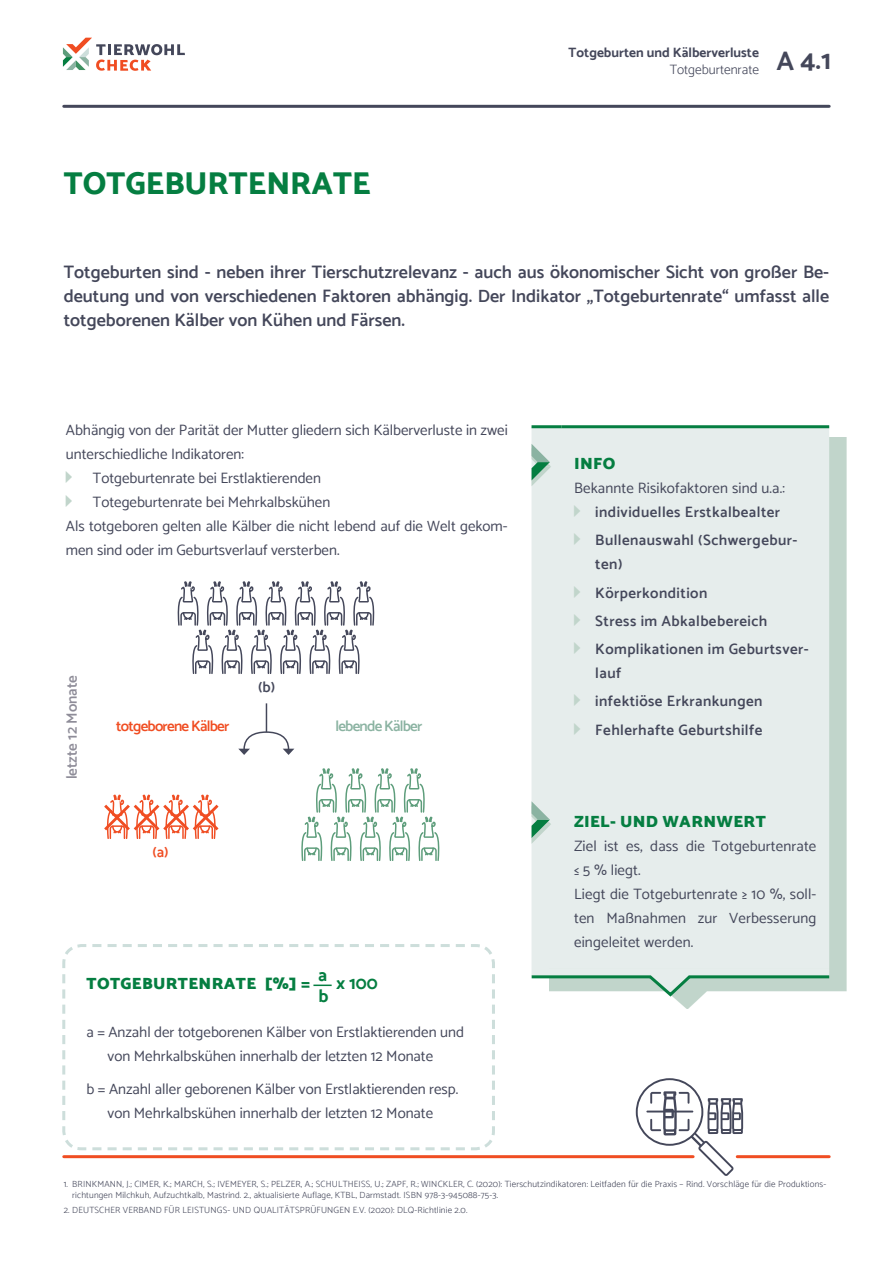
<style>
.page{position:relative;width:893px;height:1263px;background:#fff}
.page>*{position:absolute;margin:0;border:0;box-sizing:border-box;transform-origin:0 0}
.t1{font:800 31.5px "Catamaran";color:#057e41}
.t2{font:700 27px "Catamaran";color:#44475a}
.t3{font:600 18px/24px "Catamaran";color:#44475a;text-align:justify}
.t4{font:700 18px/21.1px "Catamaran";color:#057e41}
.t5{font:900 16.5px "Catamaran";letter-spacing:.02em;color:#057e41}
.t6{font:15px/24px "Catamaran";color:#44475a}
.t7{font:600 15px/28.2px "Catamaran";letter-spacing:.03em;color:#44475a}
.t8{font:600 15px "Catamaran";letter-spacing:-.05em;color:#f04d22}
.t9{font:600 15px "Catamaran";color:#8e8c98}
.t10{font:600 15px "Catamaran";letter-spacing:-.05em;color:#8bb3a2}
.t11{font:700 13.5px "Catamaran";color:#44475a}
.t12{font:300 13.5px "Catamaran";color:#44475a}
.t13{font:300 9px/10.8px "Catamaran";letter-spacing:.02em;color:#44475a}
.s1{font-family:"Neue Schrift";color:#c1d5cb}
.s2{font-weight:600}
.s3{font-family:"Neue Schrift";font-weight:400;color:#c1d5cb}
</style>
<div class="page">
<hr style="left:64px;top:105px;width:765px;height:3px;background:#44475a">
<svg style="left:63px;top:38px;width:122px;height:33px"></svg>
<svg style="left:674px;top:437px;width:173px;height:572px;fill:#c1d5cb"></svg>
<div style="left:531px;top:428px;width:298px;height:540px;background:#e6edec"></div>
<hr style="left:531px;top:425px;width:30px;height:3px;background:#057e41">
<hr style="left:561px;top:425px;width:268px;height:3px;background:#057e41">
<svg style="left:531px;top:444px;width:20px;height:42px"></svg>
<svg style="left:531px;top:801px;width:20px;height:43px"></svg>
<svg style="left:531px;top:968px;width:301px;height:30px"></svg>
<hr style="left:64px;top:1155px;width:629px;height:3px;background:#f04d22">
<hr style="left:737px;top:1155px;width:92px;height:3px;background:#f04d22">
<svg style="left:636px;top:1078px;width:107px;height:98px"></svg>
<svg style="left:62px;top:944px;width:433px;height:207px"></svg>
<svg style="left:313px;top:984px;width:19px;height:2px"></svg>
<svg style="left:177px;top:581px;width:198px;height:93px"></svg>
<svg style="left:301px;top:768px;width:139px;height:93px"></svg>
<svg style="left:104px;top:795px;width:115px;height:44px"></svg>
<svg style="left:238px;top:703px;width:56px;height:52px"></svg>
<h1 class="t1" style="left:64px;top:165px;width:308px">TOTGEBURTENRATE</h1>
<p class="t11" style="left:569px;top:45px;width:192px">Totgeburten und Kälberverluste</p>
<p class="t12" style="left:670px;top:62px;width:126px">Totgeburtenrate <sup>A</sup></p>
<h2 class="t2" style="left:800px;top:44px;width:32px">4.1</h2>
<p class="t3" style="left:64px;top:260px;width:767px">Totgeburten sind - neben ihrer Tierschutzrelevanz - auch aus ökonomischer Sicht von großer Be&shy;deutung und von verschiedenen Faktoren abhängig. Der Indikator „Totgeburtenrate“ umfasst alle totgeborenen Kälber von Kühen und Färsen.</p>
<p class="t6" style="left:66px;top:417px;width:443px">Abhängig von der Parität der Mutter gliedern sich Kälberverluste in zwei unterschiedliche Indikatoren:<br><span class="s1">C</span> Totgeburtenrate bei Erstlaktierenden<br><span class="s1">C</span> Totegeburtenrate bei Mehrkalbskühen<br>Als totgeboren gelten alle Kälber die nicht lebend auf die Welt gekom&shy;men sind oder im Geburtsverlauf versterben.</p>
<p class="t9" style="left:63px;top:779px;width:106px;rotate:-90deg">letzte 12 Monate</p>
<p class="t8" style="left:116px;top:717px;width:114px">totgeborene Kälber</p>
<p class="t7" style="left:258px;top:673px;width:18px">(b)</p>
<p class="t8" style="left:152px;top:843px;width:18px">(a)</p>
<p class="t10" style="left:335px;top:717px;width:88px">lebende Kälber</p>
<p class="t4" style="left:318px;top:964px;width:12px">a b</p>
<p class="t4" style="left:336px;top:972px;width:43px">x 100</p>
<p class="t5" style="left:87px;top:974px;width:225px">TOTGEBURTENRATE [%] =</p>
<p class="t6" style="left:108px;top:1020px;width:358px;text-indent:-21px">a = Anzahl der totgeborenen Kälber von Erstlaktierenden und von Mehrkalbskühen innerhalb der letzten 12 Monate</p>
<p class="t6" style="left:87px;top:1076px;width:373px;text-align:center">b = Anzahl aller geborenen Kälber von Erstlaktierenden resp. von Mehrkalbskühen innerhalb der letzten 12 Monate</p>
<p class="t5" style="left:574px;top:454px;width:43px">INFO</p>
<p class="t6" style="left:574px;top:476px;width:212px">Bekannte Risikofaktoren sind u.a.:<br><span class="s1">C</span> <span class="s2">individuelles Erstkalbealter</span></p>
<p class="t7" style="left:595px;top:528px;width:204px;line-height:24px;text-indent:-21px"><span class="s3">C</span> Bullenauswahl (Schwergebur&shy;ten)</p>
<p class="t7" style="left:574px;top:578px;width:236px"><span class="s3">C</span> Körperkondition<br><span class="s3">C</span> Stress im Abkalbebereich<br><span class="s3">C</span> Komplikationen im Geburtsver-</p>
<p class="t7" style="left:574px;top:659px;width:190px;text-indent:21px">lauf<br><span class="s3">C</span> infektiöse Erkrankungen<br><span class="s3">C</span> Fehlerhafte Geburtshilfe</p>
<p class="t5" style="left:574px;top:811px;width:193px">ZI EL- UND WARNWERT</p>
<p class="t6" style="left:574px;top:833px;width:244px">Ziel ist es, dass die Totgeburtenrate ≤ 5 % liegt.<br>Liegt die Totgeburtenrate ≥ 10 %, soll&shy;ten Maßnahmen zur Verbesserung eingeleitet werden.</p>
<p class="t13" style="left:72px;top:1178px;width:756px;text-indent:-9px">1. Brinkmann, J.; Cimer, K.; March, S.; Ivemeyer, S.; Pelzer, A.; SchultheiSS, U.; Zapf, R.; Winckler, C. (2020): Tierschutzindikatoren: Leitfaden für die Praxis – Rind. Vorschläge für die Produktions&shy;richtungen M ilchkuh, Aufzuchtkalb, M astrind. 2., aktualisierte Auflage, KTBL, Darmstadt. I SBN 978-3-945088-75-3.</p>
<p class="t13" style="left:64px;top:1204px;width:47px">2. DEUTSCHER</p>
<p class="t13" style="left:123px;top:1204px;width:143px">VERBAN D FÜR LEISTUNGS- UN D QUALI</p>
<p class="t13" style="left:279px;top:1204px;width:44px">TÄTSPRÜFUN</p>
<p class="t13" style="left:334px;top:1204px;width:135px">GEN E.V. (2020): DLQ-Richtlinie 2.0.</p>
</div>
